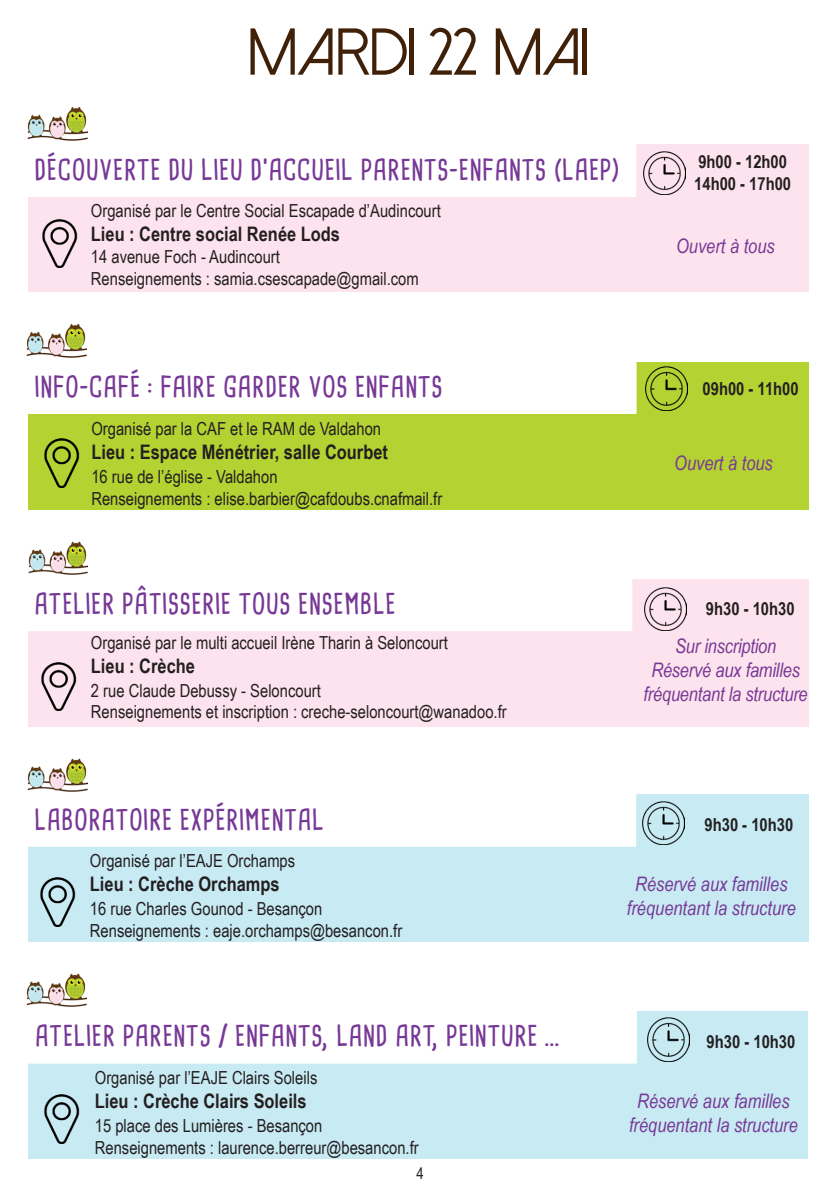
<style>
.page{position:relative;width:840px;height:1191px;background:#fff}
.page>*{position:absolute;margin:0;border:0;box-sizing:border-box;transform-origin:0 0}
.t1{font:66px "Dolce Vita";color:#402007}
.t2{font:700 28px "Cardenio Modern";color:#773896}
.t3{font:italic 20px "Arial Narrow";color:#773896}
.t4{font:700 20px "Arial Narrow";color:#231f20}
.t5{font:18px "Arial Narrow";color:#231f20}
.t6{font:700 18px "Arial Narrow";color:#231f20}
.t7{font:16px "Arial Narrow";color:#231f20}
</style>
<div class="page">
<div style="left:27px;top:145px;width:781px;height:147px;background:#fde3ee"></div>
<img style="left:643px;top:151px;width:42px;height:43px">
<img style="left:42px;top:219px;width:36px;height:49px">
<div style="left:27px;top:144px;width:607px;height:52px;background:#fff"></div>
<div style="left:26px;top:143px;width:609px;height:54px;border:2px solid #fff"></div>
<img style="left:28px;top:106px;width:60px;height:35px">
<div style="left:28px;top:362px;width:780px;height:147px;background:#b4d232"></div>
<div style="left:28px;top:361px;width:607px;height:52px;background:#fff"></div>
<div style="left:27px;top:360px;width:609px;height:54px;border:2px solid #fff"></div>
<img style="left:645px;top:367px;width:42px;height:43px">
<img style="left:44px;top:438px;width:36px;height:49px">
<img style="left:26px;top:323px;width:60px;height:35px">
<div style="left:27px;top:579px;width:781px;height:147px;background:#fde3ee"></div>
<div style="left:27px;top:578px;width:604px;height:52px;background:#fff"></div>
<div style="left:26px;top:577px;width:606px;height:54px;border:2px solid #fff"></div>
<img style="left:644px;top:587px;width:42px;height:43px">
<img style="left:41px;top:662px;width:36px;height:49px">
<img style="left:28px;top:541px;width:60px;height:34px">
<div style="left:28px;top:794px;width:780px;height:148px;background:#c8eaf3"></div>
<div style="left:27px;top:794px;width:607px;height:51px;background:#fff"></div>
<div style="left:26px;top:793px;width:609px;height:53px;border:2px solid #fff"></div>
<img style="left:40px;top:877px;width:36px;height:49px">
<img style="left:28px;top:758px;width:60px;height:36px">
<img style="left:642px;top:801px;width:41px;height:43px">
<div style="left:29px;top:1011px;width:778px;height:147px;background:#c8eaf3"></div>
<div style="left:28px;top:1010px;width:607px;height:52px;background:#fff"></div>
<div style="left:27px;top:1009px;width:609px;height:54px;border:2px solid #fff"></div>
<img style="left:44px;top:1094px;width:36px;height:49px">
<img style="left:26px;top:973px;width:60px;height:34px">
<img style="left:647px;top:1018px;width:41px;height:43px">
<p class="t1" style="left:247px;top:19px;width:341px">MARDI 22 MAI</p>
<p class="t2" style="left:34px;top:151px;width:587px">DÉCOUVERTE DU LIEU D’ACCUEIL PARENTS-ENFANTS (LAEP)</p>
<p class="t5" style="left:91px;top:198px;width:351px">Organisé par le Centre Social Escapade d’Audincourt</p>
<p class="t4" style="left:91px;top:219px;width:250px">Lieu : Centre social Renée Lods</p>
<p class="t5" style="left:91px;top:243px;width:190px">14 avenue Foch - Audincourt</p>
<p class="t5" style="left:91px;top:265px;width:329px">Renseignements : samia.csescapade@gmail.com</p>
<p class="t6" style="left:698px;top:148px;width:90px">9h00 - 12h00</p>
<p class="t6" style="left:693px;top:170px;width:98px">14h00 - 17h00</p>
<p class="t3" style="left:675px;top:232px;width:100px">Ouvert à tous</p>
<p class="t2" style="left:35px;top:368px;width:409px">INFO-CAFÉ : FAIRE GARDER VOS ENFANTS</p>
<p class="t5" style="left:91px;top:415px;width:291px">Organisé par la CAF et le RAM de Valdahon</p>
<p class="t4" style="left:91px;top:437px;width:298px">Lieu : Espace Ménétrier, salle Courbet</p>
<p class="t5" style="left:91px;top:463px;width:188px">16 rue de l’église - Valdahon</p>
<p class="t5" style="left:91px;top:485px;width:352px">Renseignements : elise.barbier@cafdoubs.cnafmail.fr</p>
<p class="t2" style="left:34px;top:585px;width:363px">ATELIER PÂTISSERIE TOUS ENSEMBLE</p>
<p class="t5" style="left:91px;top:629px;width:358px">Organisé par le multi accueil Irène Tharin à Seloncourt</p>
<p class="t4" style="left:91px;top:650px;width:105px">Lieu : Crèche</p>
<p class="t5" style="left:91px;top:677px;width:231px">2 rue Claude Debussy - Seloncourt</p>
<p class="t5" style="left:91px;top:699px;width:417px">Renseignements et inscription : creche-seloncourt@wanadoo.fr</p>
<p class="t2" style="left:34px;top:800px;width:291px">LABORATOIRE EXPÉRIMENTAL</p>
<p class="t5" style="left:90px;top:847px;width:207px">Organisé par l’EAJE Orchamps</p>
<p class="t4" style="left:90px;top:869px;width:191px">Lieu : Crèche Orchamps</p>
<p class="t5" style="left:90px;top:895px;width:234px">16 rue Charles Gounod - Besançon</p>
<p class="t5" style="left:90px;top:917px;width:313px">Renseignements : eaje.orchamps@besancon.fr</p>
<p class="t6" style="left:702px;top:375px;width:98px">09h00 - 11h00</p>
<p class="t3" style="left:673px;top:449px;width:100px">Ouvert à tous</p>
<p class="t6" style="left:705px;top:595px;width:90px">9h30 - 10h30</p>
<p class="t3" style="left:674px;top:631px;width:103px">Sur inscription</p>
<p class="t3" style="left:651px;top:655px;width:150px">Réservé aux familles</p>
<p class="t3" style="left:643px;top:679px;width:166px">fréquentant la structure</p>
<p class="t6" style="left:704px;top:810px;width:90px">9h30 - 10h30</p>
<p class="t3" style="left:634px;top:870px;width:154px">Réservé aux familles</p>
<p class="t3" style="left:626px;top:894px;width:170px">fréquentant la structure</p>
<p class="t2" style="left:35px;top:1017px;width:526px">ATELIER PARENTS / ENFANTS, LAND ART, PEINTURE ...</p>
<p class="t6" style="left:706px;top:1027px;width:90px">9h30 - 10h30</p>
<p class="t5" style="left:95px;top:1064px;width:224px">Organisé par l’EAJE Clairs Soleils</p>
<p class="t4" style="left:95px;top:1085px;width:213px">Lieu : Crèche Clairs Soleils</p>
<p class="t5" style="left:95px;top:1112px;width:229px">15 place des Lumières - Besançon</p>
<p class="t5" style="left:95px;top:1134px;width:325px">Renseignements : laurence.berreur@besancon.fr</p>
<p class="t7" style="left:416px;top:1161px;width:9px">4</p>
<p class="t3" style="left:637px;top:1086px;width:154px">Réservé aux familles</p>
<p class="t3" style="left:628px;top:1110px;width:170px">fréquentant la structure</p>
</div>
